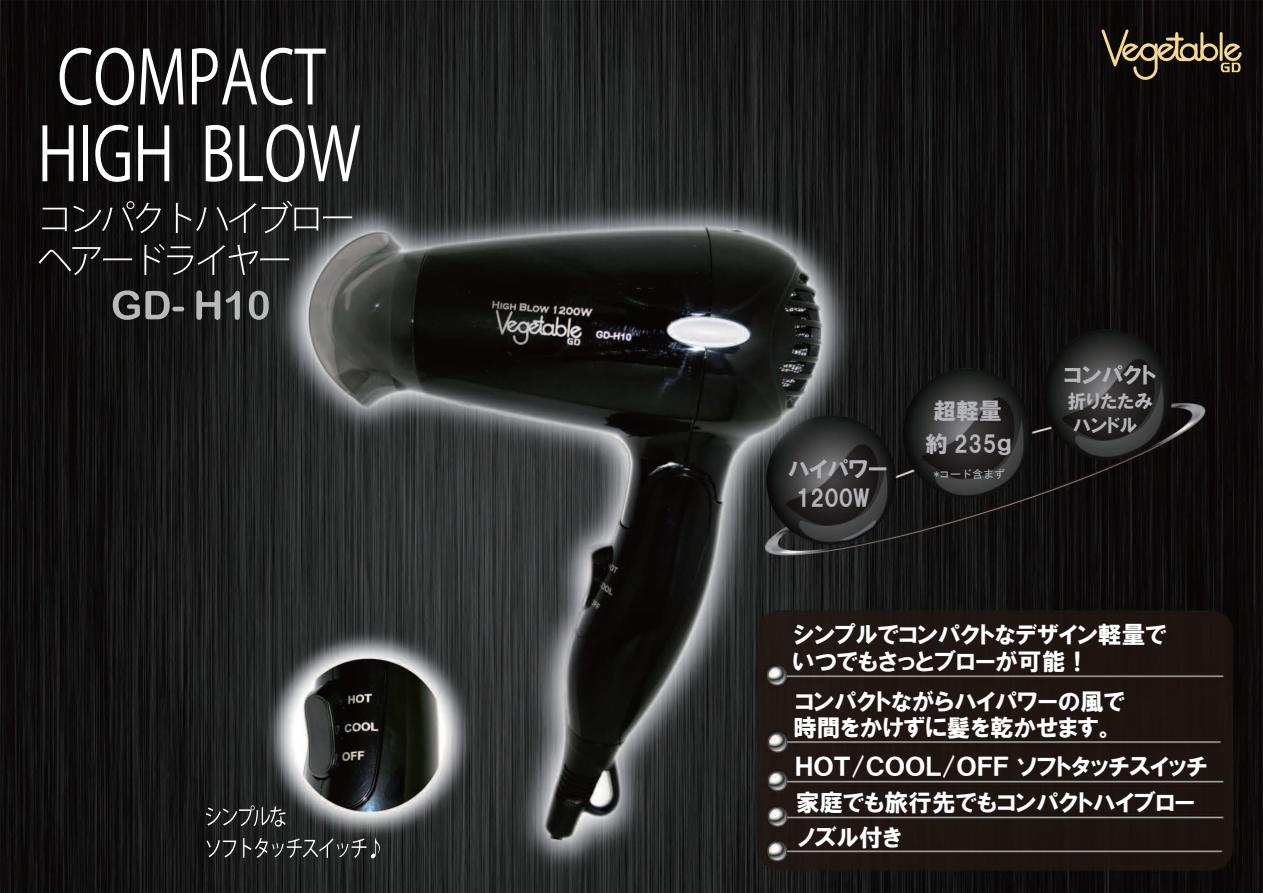
<style>
.page{position:relative;width:1263px;height:893px;background:#fff}
.page>*{position:absolute;margin:0;border:0;box-sizing:border-box;transform-origin:0 0}
.t1{font:23.85px "HGP Soei Kakugothic UB";color:#fff}
.t2{font:22.8px/33px "HGP Soei Kakugothic UB";color:#b4b5b8;text-align:center}
.t3{font:18.9px/24.3px "HGP Soei Kakugothic UB";color:#b4b5b8;text-align:center}
.t4{font:10.95px "MS Gothic";color:#b4b5b8}
</style>
<div class="page">
<img style="left:0;top:0;width:1263px;height:893px">
<svg style="left:1101px;top:29px;width:141px;height:51px;background:#423928"></svg>
<svg style="left:42px;top:125px;width:32px;height:56px"></svg>
<div style="left:83px;top:125px;width:5px;height:56px;background:#fff"></div>
<svg style="left:95px;top:125px;width:35px;height:57px"></svg>
<svg style="left:138px;top:125px;width:31px;height:56px"></svg>
<svg style="left:206px;top:125px;width:26px;height:57px"></svg>
<svg style="left:239px;top:124px;width:121px;height:58px"></svg>
<svg style="left:60px;top:48px;width:74px;height:57px"></svg>
<svg style="left:140px;top:49px;width:43px;height:55px"></svg>
<svg style="left:192px;top:48px;width:134px;height:57px"></svg>
<svg style="left:42px;top:208px;width:25px;height:23px"></svg>
<svg style="left:73px;top:201px;width:88px;height:32px;background:#2a2929"></svg>
<svg style="left:176px;top:201px;width:176px;height:32px;background:#353535"></svg>
<svg style="left:39px;top:247px;width:93px;height:28px;background:#272625"></svg>
<svg style="left:144px;top:244px;width:145px;height:31px;background:#323232"></svg>
<svg style="left:113px;top:290px;width:71px;height:30px;background:#545455"></svg>
<svg style="left:196px;top:290px;width:24px;height:30px"></svg>
<svg style="left:226px;top:291px;width:14px;height:29px"></svg>
<svg style="left:249px;top:291px;width:20px;height:29px"></svg>
<svg style="left:206px;top:805px;width:80px;height:22px;background:#414141"></svg>
<svg style="left:206px;top:840px;width:30px;height:17px"></svg>
<svg style="left:243px;top:838px;width:137px;height:20px;background:#444545"></svg>
<p class="t2" style="left:788px;top:452px;width:101px">ハイパワー</p>
<p class="t2" style="left:796px;top:482px;width:75px">1200W</p>
<p class="t2" style="left:925px;top:394px;width:88px">超軽量約 235ｇ</p>
<p class="t4" style="left:934px;top:468px;width:73px">*コード含まず</p>
<p class="t2" style="left:1064px;top:358px;width:94px">コンパクト</p>
<p class="t3" style="left:1067px;top:389px;width:87px">折りたたみハンドル</p>
<p class="t1" style="left:794px;top:622px;width:374px">シンプルでコンパクトなデザイン軽量で</p>
<p class="t1" style="left:793px;top:649px;width:298px">いつでもさっとブローが可能！</p>
<p class="t1" style="left:795px;top:689px;width:331px">コンパクトながらハイパワーの風で</p>
<p class="t1" style="left:793px;top:715px;width:323px">時間をかけずに髪を乾かせます。</p>
<p class="t1" style="left:795px;top:755px;width:414px">ＨＯＴ/ＣＯＯＬ/ＯＦＦソフトタッチスイッチ</p>
<p class="t1" style="left:796px;top:791px;width:401px">家庭でも旅行先でもコンパクトハイブロー</p>
<p class="t1" style="left:798px;top:826px;width:105px">ノズル付き</p>
</div>
